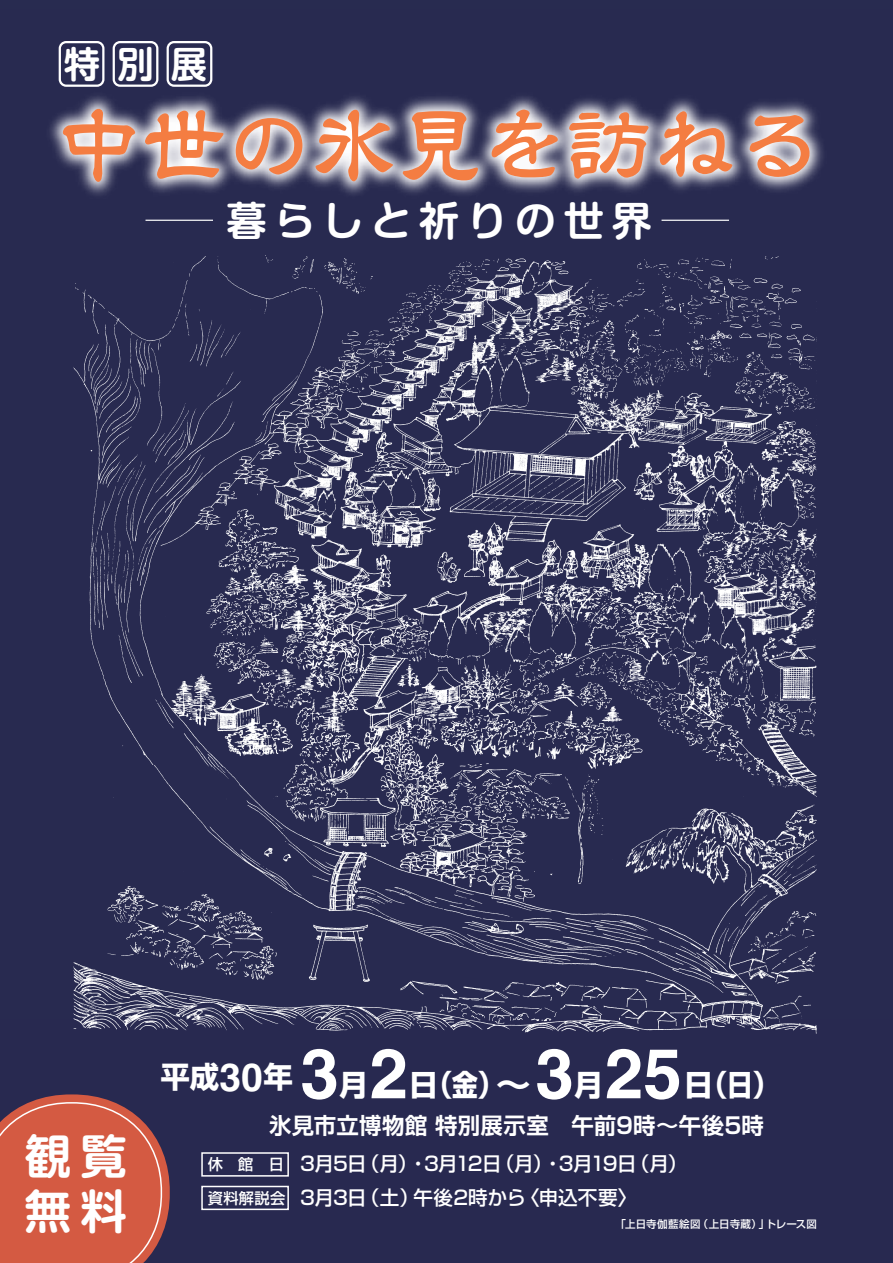
<style>
.page{position:relative;width:893px;height:1263px;background:#282a50}
.page>*{position:absolute;margin:0;border:0;box-sizing:border-box;transform-origin:0 0}
.t1{font:500 85.05px "Reisho 101 Std";color:#f47d42}
.t2{font:700 69.6px "Helvetica";color:#fff}
.t3{font:700 46.5px/54.3px "Shin M Go Pro De";color:#fff}
.t4{font:700 40.2px "Shin M Go Pro De";letter-spacing:.2em;color:#fff}
.t5{font:700 36.45px "Shin M Go Pro De";color:#fff}
.t6{font:700 29.4px "Shin Go Pro";color:#fff}
.t7{font:700 22.35px "Shin Go Pro De";letter-spacing:.01em;color:#fff}
.t8{font:500 19.5px "Shin Go Pro";letter-spacing:-.035em;color:#fff}
.t9{font:500 19.5px "Shin Go Pro";color:#fff}
.t10{font:500 15.3px/33.6px "Shin Go Pro";letter-spacing:.02em;color:#fff}
.t11{font:500 10.5px "Shin Go Pro";letter-spacing:.015em;color:#fff}
.s1{font-size:35.1px}
.s2{font-family:"Helvetica";font-size:69.6px}
.s3{font-family:"Helvetica";font-size:39px}
</style>
<div class="page">
<img style="left:74px;top:255px;width:743px;height:779px">
<img style="left:49px;top:50px;width:774px;height:171px">
<svg style="left:0;top:1094px;width:170px;height:169px;background:#c15746"></svg>
<div style="left:59px;top:41px;width:45px;height:46px;border:2px solid #fff;border-radius:6px"></div>
<div style="left:113px;top:41px;width:45px;height:46px;border:2px solid #fff;border-radius:6px"></div>
<div style="left:167px;top:41px;width:45px;height:46px;border:2px solid #fff;border-radius:6px"></div>
<hr style="left:146px;top:220px;width:67px;height:1px;background:#fff">
<hr style="left:662px;top:220px;width:67px;height:1px;background:#fff">
<div style="left:201px;top:1152px;width:88px;height:24px;border:2px solid #fff"></div>
<div style="left:201px;top:1186px;width:88px;height:24px;border:2px solid #fff"></div>
<div style="left:0;top:1241px;width:20px;height:22px;background:#d45a42"></div>
<h3 class="t5" style="left:64px;top:35px;width:38px">特</h3>
<h1 class="t1" style="left:56px;top:81px;width:767px">中世の氷見を訪ねる</h1>
<h3 class="t5" style="left:117px;top:35px;width:91px">別展</h3>
<h3 class="t4" style="left:227px;top:188px;width:427px">暮らしと祈りの世界</h3>
<h3 class="t3" style="left:25px;top:1124px;width:104px">観覧無料</h3>
<h2 class="t2" style="left:300px;top:1031px;width:109px">3 2</h2>
<h3 class="t6" style="left:409px;top:1061px;width:196px">日（金）<span class="s1">～</span> <span class="s2">3</span>月</h3>
<h2 class="t2" style="left:605px;top:1031px;width:78px">25</h2>
<h3 class="t6" style="left:160px;top:1054px;width:134px">平成<span class="s3">30</span>年</h3>
<h3 class="t6" style="left:684px;top:1061px;width:96px">日（日）</h3>
<p class="t7" style="left:269px;top:1107px;width:496px">氷見市立博物館 特別展示室　午前9時～午後5時</p>
<h3 class="t6" style="left:339px;top:1061px;width:31px">月</h3>
<p class="t10" style="left:208px;top:1146px;width:79px">休　館　日資料解説会</p>
<p class="t8" style="left:300px;top:1147px;width:388px">3月5日（月）・3月12日（月）・3月19日（月）</p>
<p class="t11" style="left:615px;top:1215px;width:203px">「上日寺伽藍絵図（上日寺蔵）」トレース図</p>
<p class="t9" style="left:300px;top:1181px;width:339px">3月3日（土）午後2時から〈申込不要〉</p>
</div>
